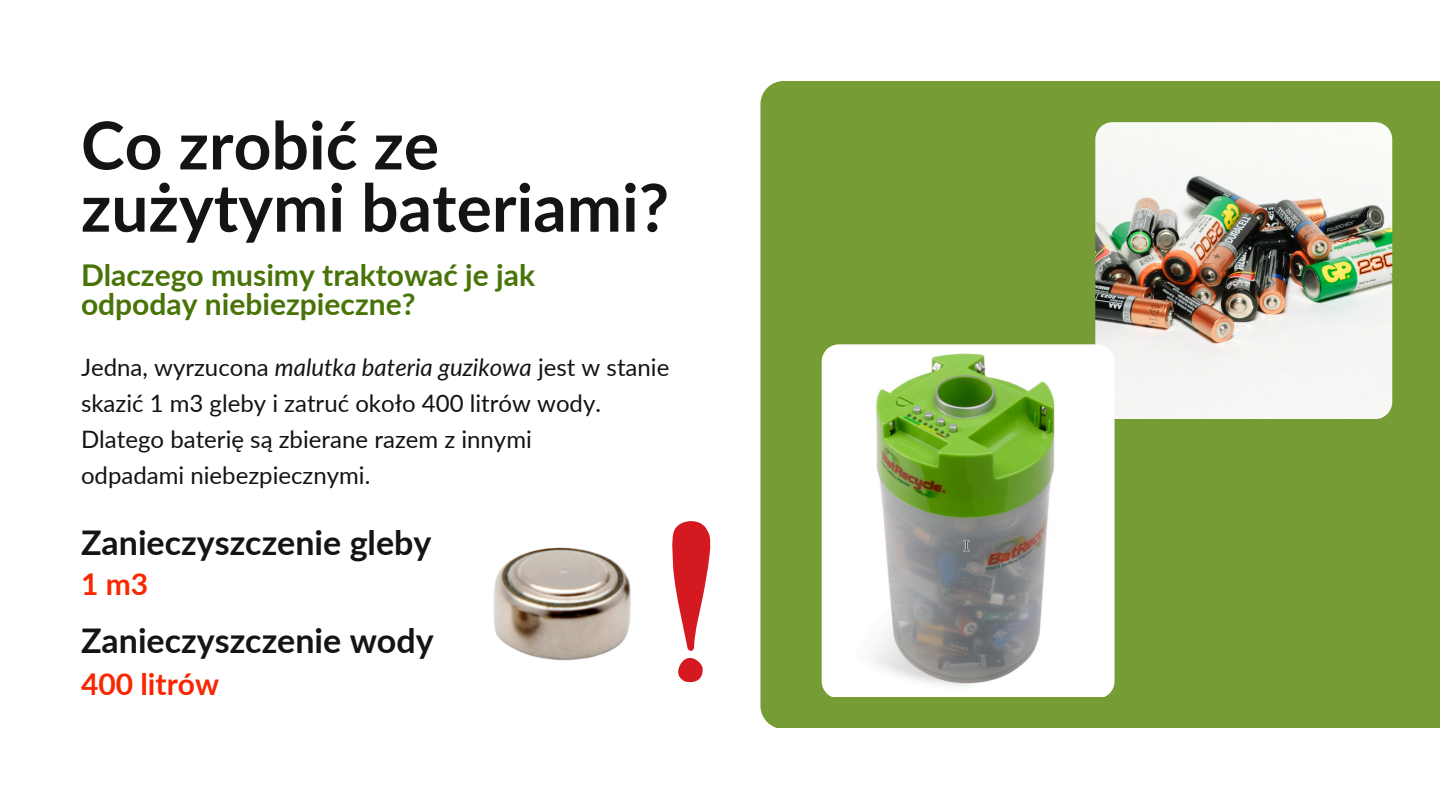
<style>
.page{position:relative;width:1440px;height:810px;background:#fff}
.page>*{position:absolute;margin:0;border:0;box-sizing:border-box;transform-origin:0 0}
.t1{font:700 66px/62.2px "Lato";color:#141414}
.t2{font:700 34px "Lato";color:#141414}
.t3{font:700 30px/28.5px "Lato";color:#487307}
.t4{font:700 30px "Lato";color:#f82702}
.t5{font:24px "Lato";color:#141414}
.s1{font-style:italic}
</style>
<div class="page">
<div style="left:760px;top:81px;width:680px;height:647px;background:#759c35"></div>
<img style="left:1095px;top:122px;width:297px;height:296px">
<img style="left:822px;top:344px;width:293px;height:353px">
<img style="left:491px;top:521px;width:179px;height:179px;border-radius:17px">
<svg style="left:672px;top:521px;width:38px;height:130px"></svg>
<svg style="left:678px;top:657px;width:25px;height:26px"></svg>
<p class="t1" style="left:81px;top:113px;width:590px">Co zrobić ze zużytymi bateriami?</p>
<h2 class="t3" style="left:81px;top:261px;width:456px">Dlaczego musimy traktować je jak odpoday niebiezpieczne?</h2>
<p class="t5" style="left:81px;top:353px;width:590px">Jedna, wyrzucona <span class="s1">malutka bateria guzikowa</span> jest w stanie</p>
<p class="t5" style="left:81px;top:389px;width:522px">skazić 1 m3 gleby i zatruć około 400 litrów wody.</p>
<h2 class="t5" style="left:81px;top:425px;width:452px">Dlatego baterię są zbierane razem z innymi</h2>
<h3 class="t5" style="left:81px;top:461px;width:291px">odpadami niebezpiecznymi.</h3>
<h3 class="t2" style="left:81px;top:521px;width:352px">Zanieczyszczenie gleby</h3>
<h3 class="t4" style="left:81px;top:565px;width:69px">1 m3</h3>
<p class="t2" style="left:81px;top:619px;width:354px">Zanieczyszczenie wody</p>
<p class="t4" style="left:81px;top:666px;width:140px">400 litrów</p>
</div>
